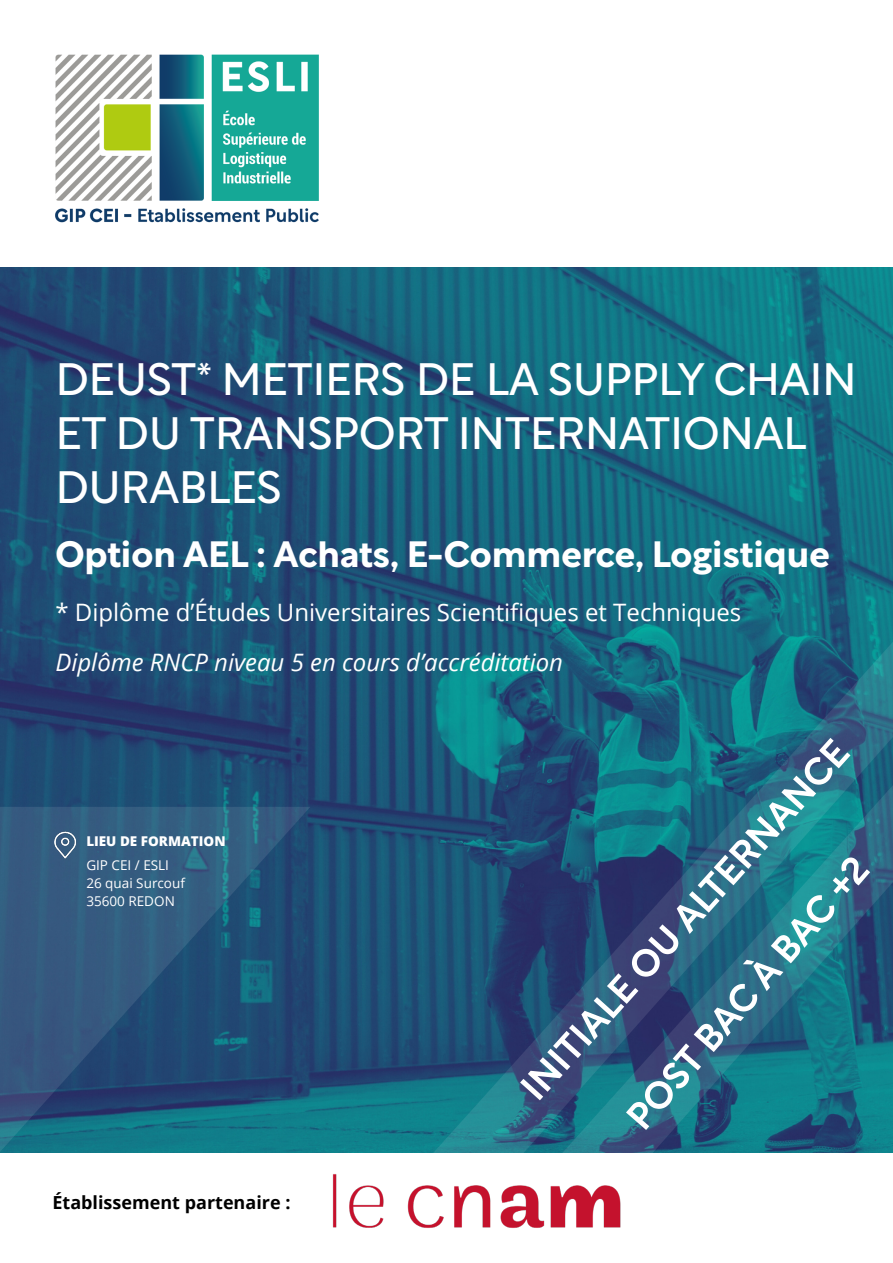
<style>
.page{position:relative;width:893px;height:1263px;background:#fff}
.page>*{position:absolute;margin:0;border:0;box-sizing:border-box;transform-origin:0 0}
.t1{font:45px/54px "Rotunda Variable";letter-spacing:-.01em;color:#fff}
.t2{font:37.5px "Rotunda Variable";color:#fff}
.t3{font:36px "Rotunda Variable";color:#fff}
.t4{font:24px "Open Sans";color:#fff}
.t5{font:italic 24px "Open Sans";color:#fff}
.t6{font:700 18px "Open Sans";color:#000}
.t7{font:13.5px/18px "Open Sans";color:#fff}
.t8{font:800 13.5px "Open Sans";color:#fff}
</style>
<div class="page">
<img style="left:0;top:268px;width:893px;height:884px">
<svg style="left:351px;top:619px;width:542px;height:534px;background:#1a5d7b"></svg>
<svg style="left:480px;top:636px;width:413px;height:517px;background:#206380"></svg>
<svg style="left:0;top:807px;width:310px;height:346px;background:#28587c"></svg>
<img style="left:55px;top:54px;width:264px;height:169px">
<img style="left:54px;top:829px;width:24px;height:31px">
<img style="left:332px;top:1174px;width:289px;height:54px">
<p class="t1" style="left:55px;top:347px;width:803px">DEUST* METIERS DE LA SUPPLY CHAIN<br>ET DU TRANSPORT INTERNATIONAL<br>DURABLES</p>
<p class="t3" style="left:55px;top:523px;width:776px">Option AEL : Achats, E-Commerce, Logistique</p>
<p class="t4" style="left:55px;top:596px;width:687px">* Diplôme d’Études Universitaires Scientifiques et Techniques</p>
<p class="t5" style="left:55px;top:646px;width:509px">Diplôme RNCP niveau 5 en cours d’accréditation</p>
<p class="t8" style="left:86px;top:831px;width:141px">LIEU DE FORMATION</p>
<p class="t7" style="left:86px;top:856px;width:100px">GIP CEI / ESLI<br>26 quai Surcouf<br>35600 REDON</p>
<p class="t6" style="left:52px;top:1189px;width:239px">Établissement partenaire :</p>
<p class="t2" style="left:504px;top:1072px;width:470px;rotate:-48deg">INITIALE OU ALTERNANCE</p>
<p class="t2" style="left:609px;top:1102px;width:348px;rotate:-49deg">POST BAC À BAC +2</p>
</div>
